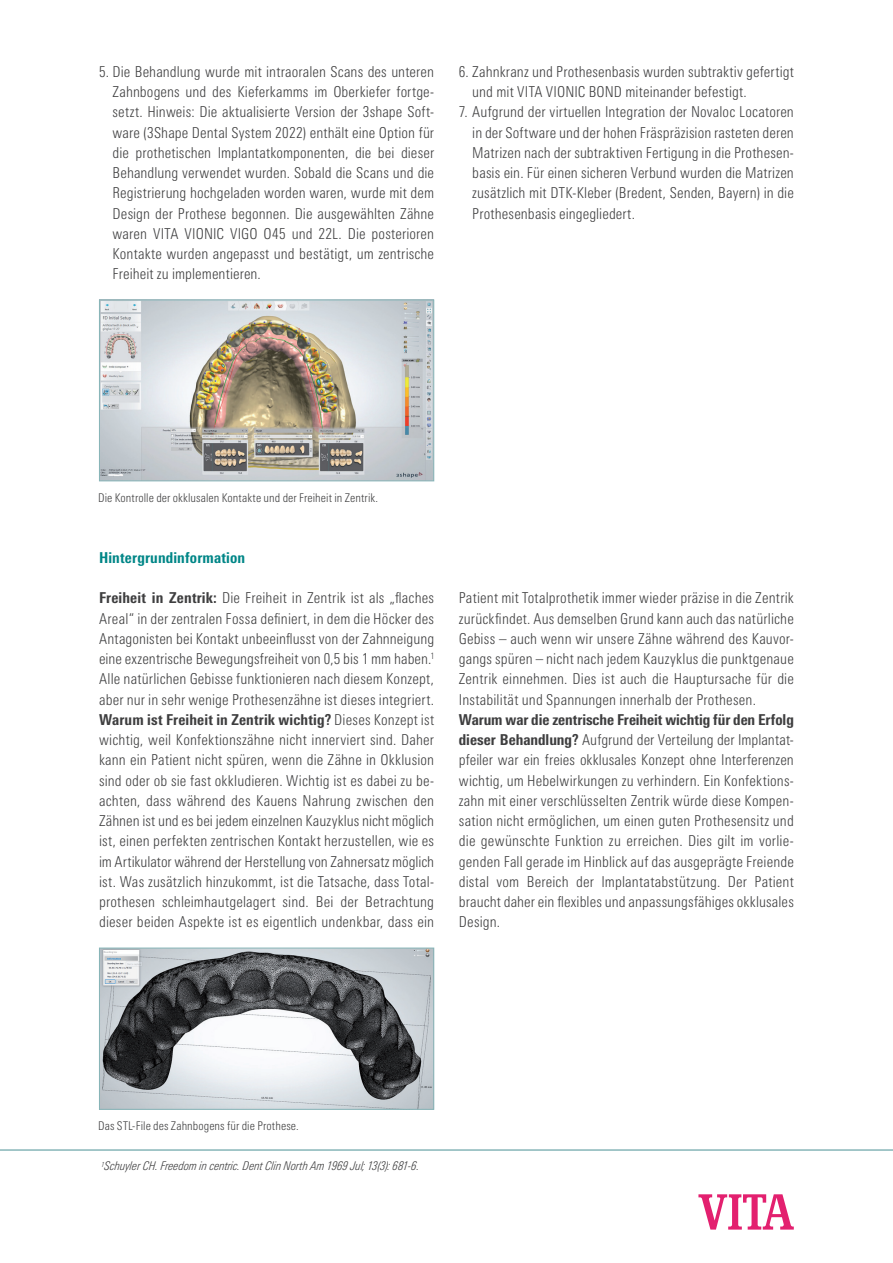
<style>
.page{position:relative;width:893px;height:1263px;background:#fff}
.page>*{position:absolute;margin:0;border:0;box-sizing:border-box;transform-origin:0 0}
.t1{font:300 condensed 15px/20.2px "Univers Next Pro";letter-spacing:.01em;color:#3e3e3f;text-align:justify}
.t2{font:800 condensed 15px "Univers Next Pro";letter-spacing:.01em;color:#008687}
.t3{font:300 condensed 12px "Univers Next Pro";letter-spacing:.005em;color:#3e3e3f}
.t4{font:italic 300 condensed 12px "Univers Next Pro";color:#3e3e3f}
.s1{font-weight:800}
</style>
<div class="page">
<svg style="left:698px;top:1194px;width:96px;height:35px"></svg>
<hr style="left:0;top:1150px;width:893px;height:1px;background:#87b5b8">
<img style="left:101px;top:302px;width:331px;height:177px">
<div style="left:99px;top:300px;width:335px;height:181px;border:1px solid #87b5b8"></div>
<img style="left:101px;top:950px;width:331px;height:158px">
<div style="left:99px;top:948px;width:335px;height:162px;border:1px solid #87b5b8"></div>
<p class="t1" style="left:113px;top:61px;width:323px;text-indent:-13px">5. Die Behandlung wurde mit intraoralen Scans des unteren Zahnbogens und des Kieferkamms im Oberkiefer fortge&shy;setzt. Hinweis: Die aktualisierte Version der 3shape Soft&shy;ware (3Shape Dental System 2022) enthält eine Option für die prothetischen Implantatkomponenten, die bei dieser Behandlung verwendet wurden. Sobald die Scans und die Registrierung hochgeladen worden waren, wurde mit dem Design der Prothese begonnen. Die ausgewählten Zähne waren VITA VIONIC VIGO O45 und 22L. Die posterioren Kontakte wurden angepasst und bestätigt, um zentrische Freiheit zu implementieren.</p>
<p class="t1" style="left:472px;top:61px;width:323px;text-indent:-13px">6. Zahnkranz und Prothesenbasis wurden subtraktiv gefertigt und mit VITA VIONIC BOND miteinander befestigt.</p>
<p class="t1" style="left:472px;top:102px;width:323px;text-indent:-13px">7. Aufgrund der virtuellen Integration der Novaloc Locatoren in der Software und der hohen Fräspräzision rasteten deren Matrizen nach der subtraktiven Fertigung in die Prothesen&shy;basis ein. Für einen sicheren Verbund wurden die Matrizen zusätzlich mit DTK-Kleber (Bredent, Senden, Bayern) in die Prothesenbasis eingegliedert.</p>
<p class="t3" style="left:98px;top:491px;width:282px">Die Kontrolle der okklusalen Kontakte und der Freiheit in Zentrik.</p>
<p class="t2" style="left:99px;top:548px;width:148px">Hintergrundinformation</p>
<p class="t1" style="left:99px;top:588px;width:337px"><span class="s1">Freiheit in Zentrik:</span> Die Freiheit in Zentrik ist als „flaches Areal“ in der zentralen Fossa definiert, in dem die Höcker des Antagonisten bei Kontakt unbeeinflusst von der Zahnneigung eine exzentrische Bewegungsfreiheit von 0,5 bis 1 mm haben.<sup>1<br></sup>Alle natürlichen Gebisse funktionieren nach diesem Konzept, aber nur in sehr wenige Prothesenzähne ist dieses integriert.<br><span class="s1">Warum ist Freiheit in Zentrik wichtig?</span> Dieses Konzept ist wichtig, weil Konfektionszähne nicht innerviert sind. Daher kann ein Patient nicht spüren, wenn die Zähne in Okklusion sind oder ob sie fast okkludieren. Wichtig ist es dabei zu be&shy;achten, dass während des Kauens Nahrung zwischen den Zähnen ist und es bei jedem einzelnen Kauzyklus nicht möglich ist, einen perfekten zentrischen Kontakt herzustellen, wie es im Artikulator während der Herstellung von Zahnersatz möglich ist. Was zusätzlich hinzukommt, ist die Tatsache, dass Total&shy;prothesen schleimhautgelagert sind. Bei der Betrachtung dieser beiden Aspekte ist es eigentlich undenkbar, dass ein</p>
<p class="t1" style="left:459px;top:588px;width:337px">Patient mit Totalprothetik immer wieder präzise in die Zentrik zurückfindet. Aus demselben Grund kann auch das natürliche Gebiss – auch wenn wir unsere Zähne während des Kauvor&shy;gangs spüren – nicht nach jedem Kauzyklus die punktgenaue Zentrik einnehmen. Dies ist auch die Hauptursache für die Instabilität und Spannungen innerhalb der Prothesen.</p>
<p class="t1" style="left:459px;top:709px;width:337px"><span class="s1">Warum war die zentrische Freiheit wichtig für den Erfolg dieser Behandlung?</span> Aufgrund der Verteilung der Implantat&shy;pfeiler war ein freies okklusales Konzept ohne Interferenzen wichtig, um Hebelwirkungen zu verhindern. Ein Konfektions&shy;zahn mit einer verschlüsselten Zentrik würde diese Kompen&shy;sation nicht ermöglichen, um einen guten Prothesensitz und die gewünschte Funktion zu erreichen. Dies gilt im vorlie&shy;genden Fall gerade im Hinblick auf das ausgeprägte Freiende distal vom Bereich der Implantatabstützung. Der Patient braucht daher ein flexibles und anpassungsfähiges okklusales Design.</p>
<p class="t3" style="left:98px;top:1119px;width:202px">Das STL-File des Zahnbogens für die Prothese.</p>
<p class="t4" style="left:102px;top:1159px;width:320px"><sup>1</sup>Schuyler CH. Freedom in centric. Dent Clin North Am 1969 Jul; 13(3): 681-6.</p>
</div>
